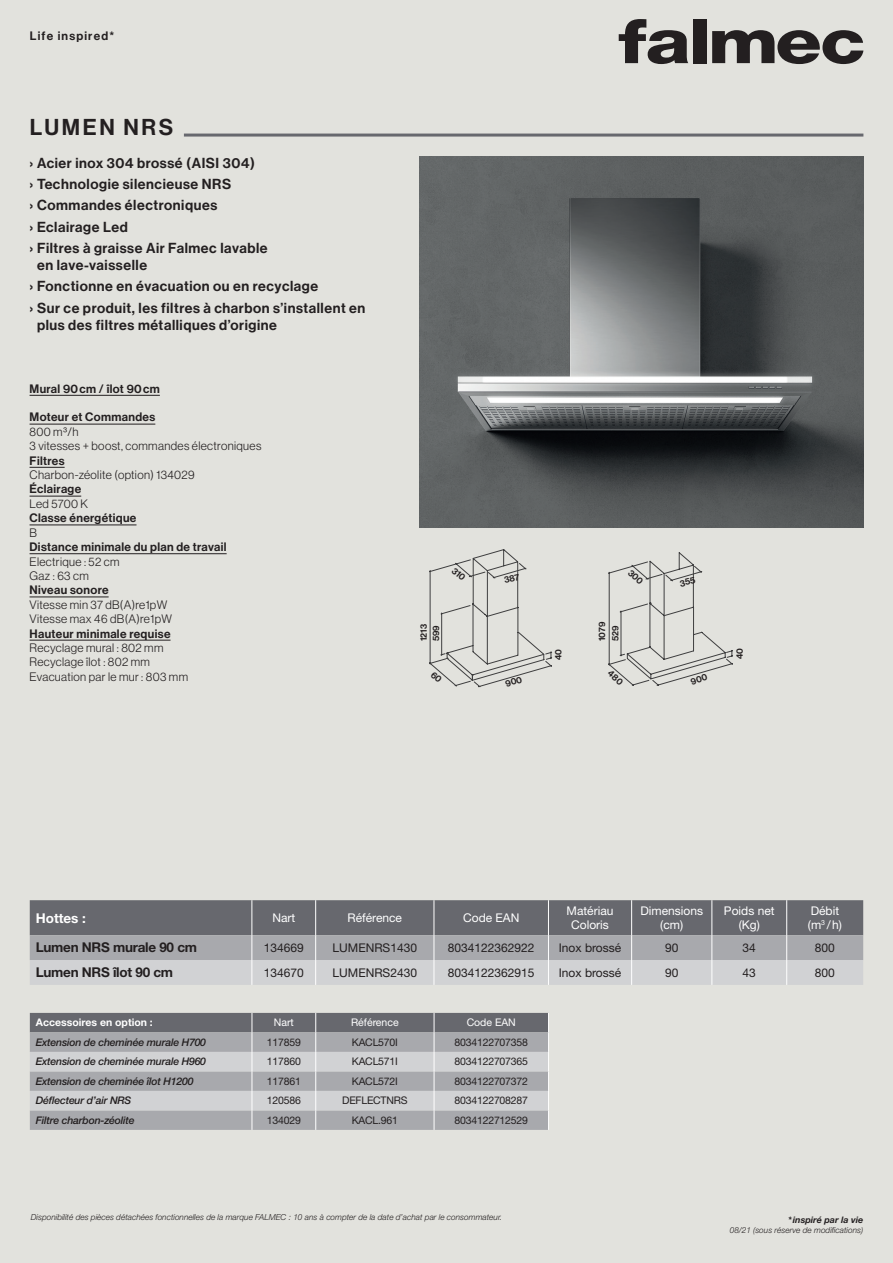
<style>
.page{position:relative;width:893px;height:1263px;background:#e2e2dd}
.page>*{position:absolute;margin:0;border:0;box-sizing:border-box;transform-origin:0 0}
.t1{font:22.5px "N Haas Grotesk DS Pro 65 Md";letter-spacing:.115em;color:#231f20}
.t2{font:14.25px/17.1px "N Haas Grotesk DS Pro 65 Md";letter-spacing:.04em;color:#231f20}
.t3{font:700 13.5px "Helvetica Neue LT Std";letter-spacing:-.02em;color:#231f20}
.t4{font:700 13.5px "Helvetica Neue LT Std";color:#fff}
.t5{font:12px "N Haas Grotesk DS Pro 45 Lt";letter-spacing:.03em;color:#231f20}
.t6{font:12px "N Haas Grotesk DS Pro 65 Md";letter-spacing:.03em;color:#231f20}
.t7{font:12px "Helvetica Neue LT Std";color:#231f20}
.t8{font:12px/14.4px "Helvetica Neue LT Std";color:#fff;text-align:center}
.t9{font:12px "N Haas Grotesk DS Pro 65 Md";letter-spacing:.1em;color:#231f20}
.t10{font:10.5px "Helvetica Neue LT Std";letter-spacing:-.02em;color:#231f20}
.t11{font:italic 500 10.5px "Helvetica Neue LT Std";letter-spacing:-.02em;color:#231f20}
.t12{font:700 10.5px "Helvetica Neue LT Std";color:#fff}
.t13{font:10.5px "Helvetica Neue LT Std";color:#fff}
.t14{font:500 9px/12.3px "Haas Grot Disp 65";color:#231f20}
.t15{font:italic 700 9px "Helvetica Neue LT Std";color:#231f20}
.t16{font:italic 300 8.25px "Helvetica Neue LT Std";color:#231f20}
</style>
<div class="page">
<svg style="left:619px;top:19px;width:69px;height:45px"></svg>
<div style="left:693px;top:19px;width:13px;height:44px;background:#231f20"></div>
<svg style="left:712px;top:30px;width:151px;height:34px"></svg>
<hr style="left:184px;top:134px;width:679px;height:3px;background:#67686e">
<img style="left:419px;top:157px;width:444px;height:371px">
<hr style="left:30px;top:395px;width:130px;height:1px;background:#231f20">
<hr style="left:30px;top:424px;width:125px;height:1px;background:#231f20">
<hr style="left:30px;top:467px;width:35px;height:1px;background:#231f20">
<hr style="left:30px;top:496px;width:51px;height:1px;background:#231f20">
<hr style="left:30px;top:524px;width:106px;height:1px;background:#231f20">
<hr style="left:30px;top:553px;width:197px;height:1px;background:#231f20">
<hr style="left:30px;top:596px;width:79px;height:1px;background:#231f20">
<hr style="left:30px;top:640px;width:141px;height:1px;background:#231f20">
<svg style="left:30px;top:900px;width:833px;height:85px;background:#9a9ba0"></svg>
<svg style="left:30px;top:1013px;width:519px;height:117px;background:#acadb0"></svg>
<svg style="left:429px;top:549px;width:123px;height:139px"></svg>
<svg style="left:608px;top:552px;width:125px;height:134px"></svg>
<p class="t9" style="left:30px;top:28px;width:86px">Life inspired*</p>
<p class="t1" style="left:30px;top:114px;width:145px">LUMEN NRS</p>
<p class="t2" style="left:30px;top:154px;width:227px">› Acier inox 304 brossé (AISI 304)</p>
<p class="t2" style="left:30px;top:176px;width:203px">› Technologie silencieuse NRS</p>
<p class="t2" style="left:30px;top:197px;width:189px">› Commandes électroniques</p>
<p class="t2" style="left:30px;top:218px;width:100px">› Eclairage Led</p>
<p class="t2" style="left:37px;top:240px;width:232px;text-indent:-7px">› Filtres à graisse Air Falmec lavable en lave-vaisselle</p>
<p class="t2" style="left:30px;top:278px;width:290px">› Fonctionne en évacuation ou en recyclage</p>
<p class="t2" style="left:37px;top:299px;width:330px;text-indent:-7px">› Sur ce produit, les filtres à charbon s’installent en plus des filtres métalliques d’origine</p>
<p class="t6" style="left:30px;top:381px;width:132px">Mural 90 cm / îlot 90 cm</p>
<p class="t6" style="left:30px;top:410px;width:127px">Moteur et Commandes</p>
<p class="t5" style="left:30px;top:425px;width:51px">800 m³/h</p>
<p class="t5" style="left:30px;top:439px;width:233px">3 vitesses + boost, commandes électroniques</p>
<p class="t6" style="left:30px;top:453px;width:37px">Filtres</p>
<p class="t5" style="left:30px;top:468px;width:167px">Charbon-zéolite (option) 134029</p>
<p class="t6" style="left:30px;top:482px;width:53px">Éclairage</p>
<p class="t5" style="left:30px;top:497px;width:60px">Led 5700 K</p>
<p class="t6" style="left:30px;top:511px;width:108px">Classe énergétique</p>
<p class="t5" style="left:30px;top:526px;width:9px">B</p>
<p class="t6" style="left:30px;top:540px;width:199px">Distance minimale du plan de travail</p>
<p class="t5" style="left:30px;top:554px;width:91px">Electrique : 52 cm</p>
<p class="t5" style="left:30px;top:569px;width:61px">Gaz : 63 cm</p>
<p class="t6" style="left:30px;top:583px;width:81px">Niveau sonore</p>
<p class="t5" style="left:30px;top:598px;width:139px">Vitesse min 37 dB(A)re1pW</p>
<p class="t5" style="left:30px;top:612px;width:144px">Vitesse max 46 dB(A)re1pW</p>
<p class="t6" style="left:30px;top:626px;width:142px">Hauteur minimale requise</p>
<p class="t5" style="left:30px;top:641px;width:135px">Recyclage mural : 802 mm</p>
<p class="t5" style="left:30px;top:655px;width:122px">Recyclage îlot : 802 mm</p>
<p class="t5" style="left:30px;top:670px;width:160px">Evacuation par le mur : 803 mm</p>
<p class="t14" style="left:433px;top:639px;width:19px;rotate:-90deg">1213</p>
<p class="t14" style="left:609px;top:641px;width:17px;rotate:-90deg">529</p>
<p class="t14" style="left:596px;top:641px;width:21px;rotate:-90deg">1079</p>
<p class="t14" style="left:418px;top:641px;width:19px;rotate:-90deg">1213<br>599</p>
<p class="t14" style="left:594px;top:644px;width:17px;rotate:-90deg">529</p>
<p class="t14" style="left:552px;top:660px;width:13px;rotate:-90deg">40</p>
<p class="t14" style="left:734px;top:659px;width:13px;rotate:-90deg">40</p>
<p class="t4" style="left:36px;top:909px;width:52px">Hottes :</p>
<p class="t8" style="left:272px;top:910px;width:24px">Nart</p>
<p class="t8" style="left:348px;top:910px;width:56px">Référence</p>
<p class="t8" style="left:463px;top:910px;width:58px">Code EAN</p>
<p class="t8" style="left:567px;top:903px;width:48px">Matériau</p>
<p class="t8" style="left:571px;top:917px;width:39px">Coloris</p>
<p class="t8" style="left:640px;top:903px;width:64px">Dimensions</p>
<p class="t8" style="left:660px;top:917px;width:24px">(cm)</p>
<p class="t8" style="left:724px;top:903px;width:52px">Poids net (Kg)</p>
<p class="t8" style="left:811px;top:903px;width:30px">Débit</p>
<p class="t8" style="left:808px;top:917px;width:36px">(m<sup>3</sup> /h)</p>
<p class="t3" style="left:36px;top:939px;width:163px">Lumen NRS murale 90 cm</p>
<p class="t7" style="left:264px;top:940px;width:42px">134669</p>
<p class="t7" style="left:333px;top:940px;width:86px">LUMENRS1430</p>
<p class="t7" style="left:448px;top:940px;width:88px">8034122362922</p>
<p class="t7" style="left:559px;top:940px;width:64px">Inox brossé</p>
<p class="t7" style="left:665px;top:940px;width:15px">90</p>
<p class="t7" style="left:743px;top:940px;width:15px">34</p>
<p class="t7" style="left:815px;top:940px;width:22px">800</p>
<p class="t3" style="left:36px;top:964px;width:139px">Lumen NRS îlot 90 cm</p>
<p class="t7" style="left:264px;top:965px;width:42px">134670</p>
<p class="t7" style="left:333px;top:965px;width:86px">LUMENRS2430</p>
<p class="t7" style="left:448px;top:965px;width:88px">8034122362915</p>
<p class="t7" style="left:559px;top:965px;width:64px">Inox brossé</p>
<p class="t7" style="left:665px;top:965px;width:15px">90</p>
<p class="t7" style="left:743px;top:965px;width:15px">43</p>
<p class="t7" style="left:815px;top:965px;width:22px">800</p>
<p class="t12" style="left:36px;top:1016px;width:119px">Accessoires en option :</p>
<p class="t13" style="left:274px;top:1016px;width:22px">Nart</p>
<p class="t13" style="left:351px;top:1016px;width:49px">Référence</p>
<p class="t13" style="left:467px;top:1016px;width:51px">Code EAN</p>
<p class="t11" style="left:36px;top:1036px;width:172px">Extension de cheminée murale H700</p>
<p class="t10" style="left:267px;top:1036px;width:35px">117859</p>
<p class="t10" style="left:352px;top:1036px;width:47px">KACL570I</p>
<p class="t10" style="left:455px;top:1036px;width:75px">8034122707358</p>
<p class="t11" style="left:36px;top:1055px;width:172px">Extension de cheminée murale H960</p>
<p class="t10" style="left:267px;top:1055px;width:35px">117860</p>
<p class="t10" style="left:352px;top:1055px;width:47px">KACL571I</p>
<p class="t10" style="left:455px;top:1055px;width:75px">8034122707365</p>
<p class="t11" style="left:36px;top:1075px;width:159px">Extension de cheminée îlot H1200</p>
<p class="t10" style="left:267px;top:1075px;width:35px">117861</p>
<p class="t10" style="left:352px;top:1075px;width:47px">KACL572I</p>
<p class="t10" style="left:455px;top:1075px;width:75px">8034122707372</p>
<p class="t11" style="left:36px;top:1094px;width:97px">Déflecteur d’air NRS</p>
<p class="t10" style="left:267px;top:1094px;width:35px">120586</p>
<p class="t10" style="left:342px;top:1094px;width:67px">DEFLECTNRS</p>
<p class="t10" style="left:455px;top:1094px;width:75px">8034122708287</p>
<p class="t11" style="left:36px;top:1114px;width:100px">Filtre charbon-zéolite</p>
<p class="t10" style="left:267px;top:1114px;width:35px">134029</p>
<p class="t10" style="left:352px;top:1114px;width:48px">KACL.961</p>
<p class="t10" style="left:455px;top:1114px;width:75px">8034122712529</p>
<p class="t16" style="left:31px;top:1212px;width:473px">Disponibilité des pièces détachées fonctionnelles de la marque FALMEC : 10 ans à compter de la date d’achat par le consommateur.</p>
<p class="t15" style="left:788px;top:1214px;width:77px">* inspiré par la vie</p>
<p class="t16" style="left:730px;top:1225px;width:135px">08/21 (sous réserve de modifications)</p>
</div>
